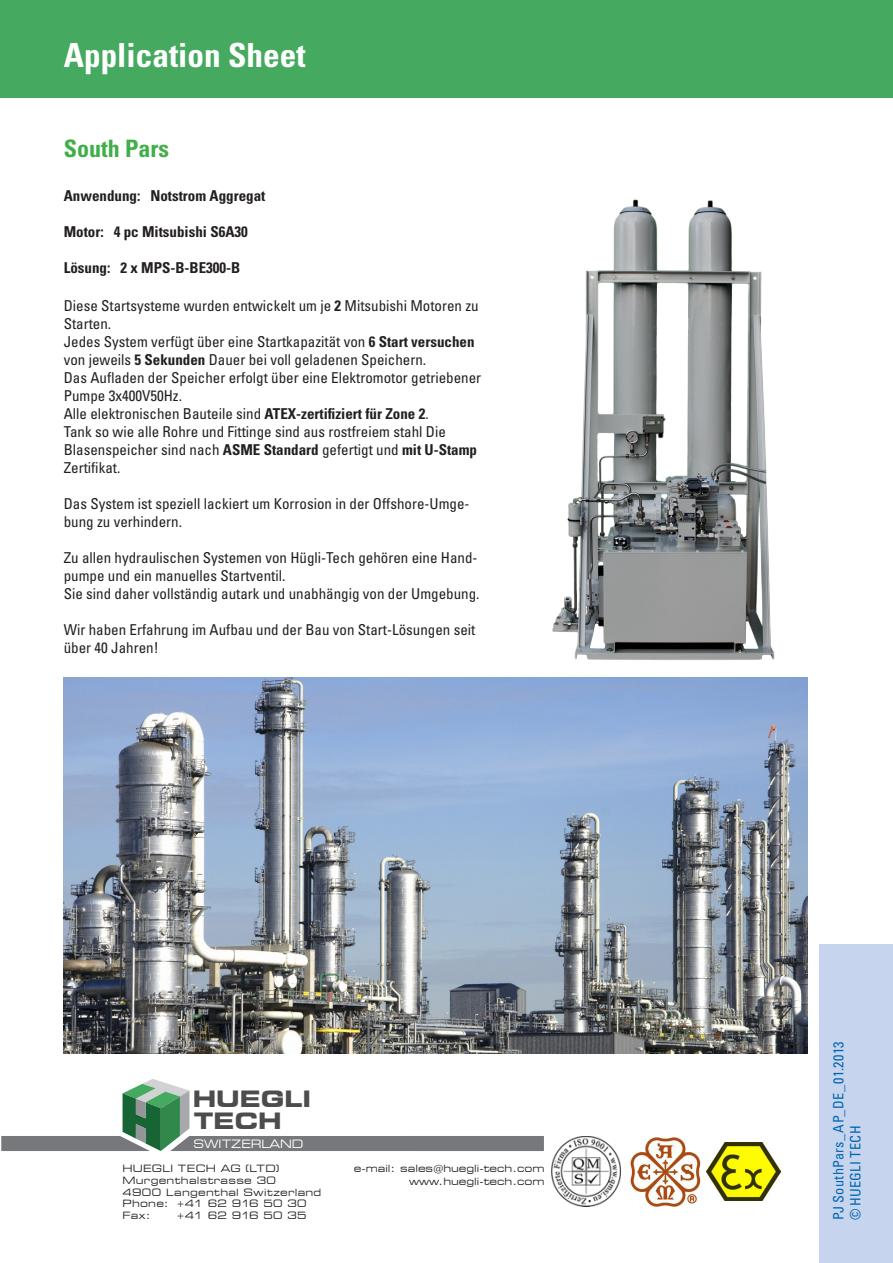
<style>
.page{position:relative;width:893px;height:1263px;background:#fff}
.page>*{position:absolute;margin:0;border:0;box-sizing:border-box;transform-origin:0 0}
.t1{font:700 condensed 33.15px "Univers LT Std";color:#fff}
.t2{font:700 condensed 24px "Univers LT Std";color:#40ae49}
.t3{font:700 expanded 22.35px/21.6px "Square 721 BT";color:#4b4c4d}
.t4{font:condensed 15px/18px "Univers LT Std";color:#231f20}
.t5{font:700 condensed 15px "Univers LT Std";color:#231f20}
.titoletti_ita{font:condensed 14.25px "Univers LT Std";letter-spacing:.02em;color:#0166b3}
.t6{font:expanded 11.55px "Square 721 BT";color:#fff;scale:.96 1}
.titoletti_ing{font:expanded 9.9px "Square 721 BT";letter-spacing:.025em;color:#231f20}
.titoletti_ing-2{font:expanded 9.9px "Square 721 BT";color:#231f20}
.titoletti_ing-3{font:expanded 9.9px "Square 721 BT";letter-spacing:-.005em;color:#231f20}
.s1{font-weight:700}
</style>
<div class="page">
<div style="left:819px;top:944px;width:74px;height:319px;background:#c6d5ed"></div>
<svg style="left:1px;top:1079px;width:543px;height:72px"></svg>
<div style="left:0;top:0;width:893px;height:98px;background:#45aa5f"></div>
<img style="left:551px;top:1136px;width:70px;height:70px">
<img style="left:64px;top:677px;width:744px;height:376px">
<img style="left:552px;top:199px;width:223px;height:461px">
<img style="left:631px;top:1137px;width:70px;height:69px">
<img style="left:707px;top:1143px;width:74px;height:57px">
<p class="t1" style="left:64px;top:34px;width:243px">Application Sheet</p>
<p class="t2" style="left:64px;top:134px;width:107px">South Pars</p>
<p class="t5" style="left:64px;top:186px;width:203px">Anwendung: Notstrom Aggregat</p>
<p class="t5" style="left:64px;top:222px;width:186px">Motor: 4 pc Mitsubishi S6A30</p>
<p class="t5" style="left:64px;top:258px;width:178px">Lösung: 2 x MPS-B-BE300-B</p>
<p class="t4" style="left:64px;top:296px;width:416px">Diese Startsysteme wurden entwickelt um je <span class="s1">2</span> Mitsubishi Motoren zu<br>Starten.</p>
<p class="t4" style="left:64px;top:332px;width:412px">Jedes System verfügt über eine Startkapazität von <span class="s1">6 Start versuchen </span>von jeweils <span class="s1">5 Sekunden</span> Dauer bei voll geladenen Speichern.</p>
<p class="t4" style="left:64px;top:368px;width:419px">Das Aufladen der Speicher erfolgt über eine Elektromotor getriebener<br>Pumpe 3x400V50Hz.</p>
<p class="t4" style="left:64px;top:404px;width:366px">Alle elektronischen Bauteile sind <span class="s1">ATEX-zertifiziert für Zone 2</span>.</p>
<p class="t4" style="left:64px;top:422px;width:415px">Tank so wie alle Rohre und Fittinge sind aus rostfreiem stahl Die<br>Blasenspeicher sind nach <span class="s1">ASME Standard</span> gefertigt und <span class="s1">mit U-Stamp<br></span>Zertifikat.</p>
<p class="t4" style="left:64px;top:494px;width:407px">Das System ist speziell lackiert um Korrosion in der Offshore-Umge&shy;bung zu verhindern.</p>
<p class="t4" style="left:64px;top:548px;width:415px">Zu allen hydraulischen Systemen von Hügli-Tech gehören eine Hand&shy;pumpe und ein manuelles Startventil.</p>
<p class="t4" style="left:64px;top:584px;width:417px">Sie sind daher vollständig autark und unabhängig von der Umgebung.</p>
<p class="t4" style="left:64px;top:620px;width:413px">Wir haben Erfahrung im Aufbau und der Bau von Start-Lösungen seit über 40 Jahren!</p>
<h3 class="t3" style="left:193px;top:1088px;width:120px">HUEGLI<br>TECH</h3>
<p class="t6" style="left:194px;top:1136px;width:116px">SWITZERLAND</p>
<p class="titoletti_ing" style="left:122px;top:1162px;width:159px">HUEGLI TECH AG (LTD)</p>
<p class="titoletti_ing" style="left:122px;top:1174px;width:155px">Murgenthalstrasse 30</p>
<p class="titoletti_ing" style="left:122px;top:1186px;width:200px">4900 Langenthal Switzerland</p>
<p class="titoletti_ing" style="left:122px;top:1198px;width:186px">Phone: +41 62 916 50 30</p>
<p class="titoletti_ing" style="left:122px;top:1210px;width:29px">Fax:</p>
<p class="titoletti_ing-3" style="left:176px;top:1210px;width:132px">+41 62 916 50 35</p>
<p class="titoletti_ing-2" style="left:354px;top:1162px;width:192px">e-mail: sales@huegli-tech.com</p>
<p class="titoletti_ing-2" style="left:409px;top:1176px;width:137px">www.huegli-tech.com</p>
<p class="titoletti_ita" style="left:829px;top:1220px;width:181px;rotate:-90deg">PJ SouthPars_AP_DE_01.2013</p>
<p class="titoletti_ita" style="left:846px;top:1220px;width:96px;rotate:-90deg">© HUEGLI TECH</p>
</div>
